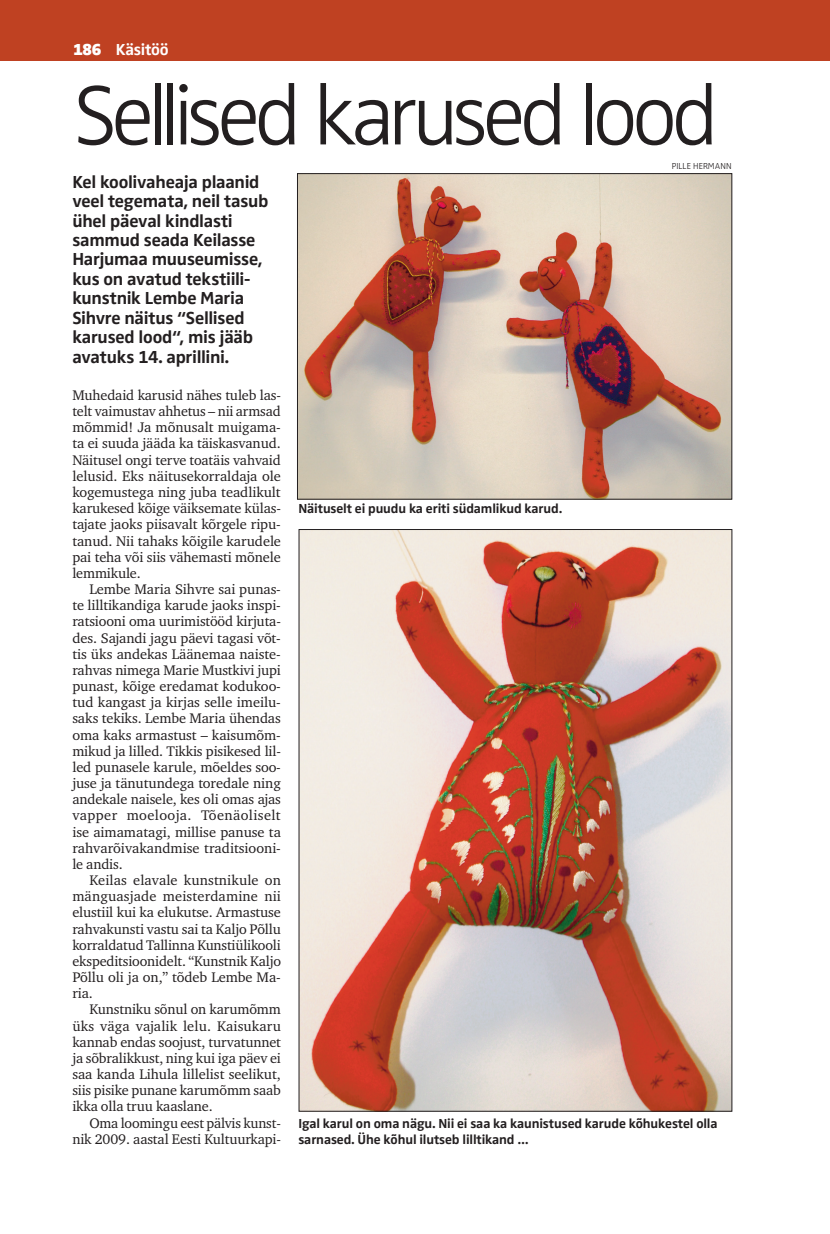
<style>
.page{position:relative;width:830px;height:1234px;background:#fff}
.page>*{position:absolute;margin:0;border:0;box-sizing:border-box;transform-origin:0 0}
.t1{font:300 87px "Zwo Pro";letter-spacing:-.065em;color:#231f20}
.t2{font:700 18px/19.5px "Zwo Pro";letter-spacing:-.015em;color:#231f20}
.t3{font:700 16.5px "Zwo Pro";letter-spacing:-.02em;color:#fff}
.t4{font:14.25px/16.2px "Charter ITC";letter-spacing:-.01em;color:#231f20;text-align:justify}
.t5{font:700 13.5px/16.2px "Zwo Pro";letter-spacing:-.01em;color:#231f20}
.t6{font:300 9px "Zwo Pro";color:#231f20}
.s1{font-weight:900}
</style>
<div class="page">
<hr style="left:829px;top:0;width:1px;height:60px;background:#bf4122">
<div style="left:0;top:0;width:829px;height:60px;background:#bf4122"></div>
<img style="left:301px;top:531px;width:428px;height:578px">
<img style="left:299px;top:175px;width:430px;height:322px">
<div style="left:297px;top:173px;width:434px;height:326px;border:1px solid #231f20"></div>
<p class="t3" style="left:73px;top:40px;width:97px"><span class="s1">186</span> Käsitöö</p>
<h1 class="t1" style="left:73px;top:65px;width:646px">Sellised karused lood</h1>
<p class="t2" style="left:72px;top:172px;width:197px">Kel koolivaheaja plaanid veel tegemata, neil tasub ühel päeval kindlasti sammud seada Keilasse<br>Harjumaa muuseumisse, kus on avatud tekstiili&shy;kunstnik Lembe Maria<br>Sihvre näitus “Sellised karused lood“, mis jääb avatuks 14. aprillini.</p>
<p class="t4" style="left:72px;top:387px;width:210px">Muhedaid karusid nähes tuleb las&shy;telt vaimustav ahhetus – nii armsad mõmmid! Ja mõnusalt muigama&shy;ta ei suuda jääda ka täiskasvanud.<br>Näitusel ongi terve toatäis vahvaid lelusid. Eks näitusekorraldaja ole kogemustega ning juba teadlikult karukesed kõige väiksemate külas&shy;tajate jaoks piisavalt kõrgele ripu&shy;tanud. Nii tahaks kõigile karudele pai teha või siis vähemasti mõnele lemmikule.</p>
<p class="t4" style="left:72px;top:581px;width:210px;text-indent:17px">Lembe Maria Sihvre sai punas&shy;te lilltikandiga karude jaoks inspi&shy;ratsiooni oma uurimistööd kirjuta&shy;des. Sajandi jagu päevi tagasi võt&shy;tis üks andekas Läänemaa naiste&shy;rahvas nimega Marie Mustkivi jupi punast, kõige eredamat kodukoo&shy;tud kangast ja kirjas selle imeilu&shy;saks tekiks. Lembe Maria ühendas oma kaks armastust – kaisumõm&shy;mikud ja lilled. Tikkis pisikesed lil&shy;led punasele karule, mõeldes soo&shy;juse ja tänutundega toredale ning andekale naisele, kes oli omas ajas vapper moelooja. Tõenäoliselt ise aimamatagi, millise panuse ta rahvarõivakandmise traditsiooni&shy;le andis.</p>
<p class="t4" style="left:72px;top:871px;width:210px;text-indent:17px">Keilas elavale kunstnikule on mänguasjade meisterdamine nii elustiil kui ka elukutse. Armastuse rahvakunsti vastu sai ta Kaljo Põllu korraldatud Tallinna Kunstiülikooli ekspeditsioonidelt. “Kunstnik Kaljo Põllu oli ja on,” tõdeb Lembe Ma&shy;ria.</p>
<p class="t4" style="left:72px;top:1001px;width:210px;text-indent:17px">Kunstniku sõnul on karumõmm üks väga vajalik lelu. Kaisukaru kannab endas soojust, turvatunnet ja sõbralikkust, ning kui iga päev ei saa kanda Lihula lillelist seelikut, siis pisike punane karumõmm saab ikka olla truu kaaslane.</p>
<p class="t4" style="left:72px;top:1114px;width:210px;text-align:right">Oma loomingu eest pälvis kunst&shy;nik 2009. aastal Eesti Kultuurkapi-</p>
<p class="t6" style="left:671px;top:161px;width:61px">PILLE HERMANN</p>
<p class="t5" style="left:298px;top:500px;width:265px">Näituselt ei puudu ka eriti südamlikud karud.</p>
<p class="t5" style="left:298px;top:1114px;width:420px">Igal karul on oma nägu. Nii ei saa ka kaunistused karude kõhukestel olla sarnased. Ühe kõhul ilutseb lilltikand …</p>
</div>
